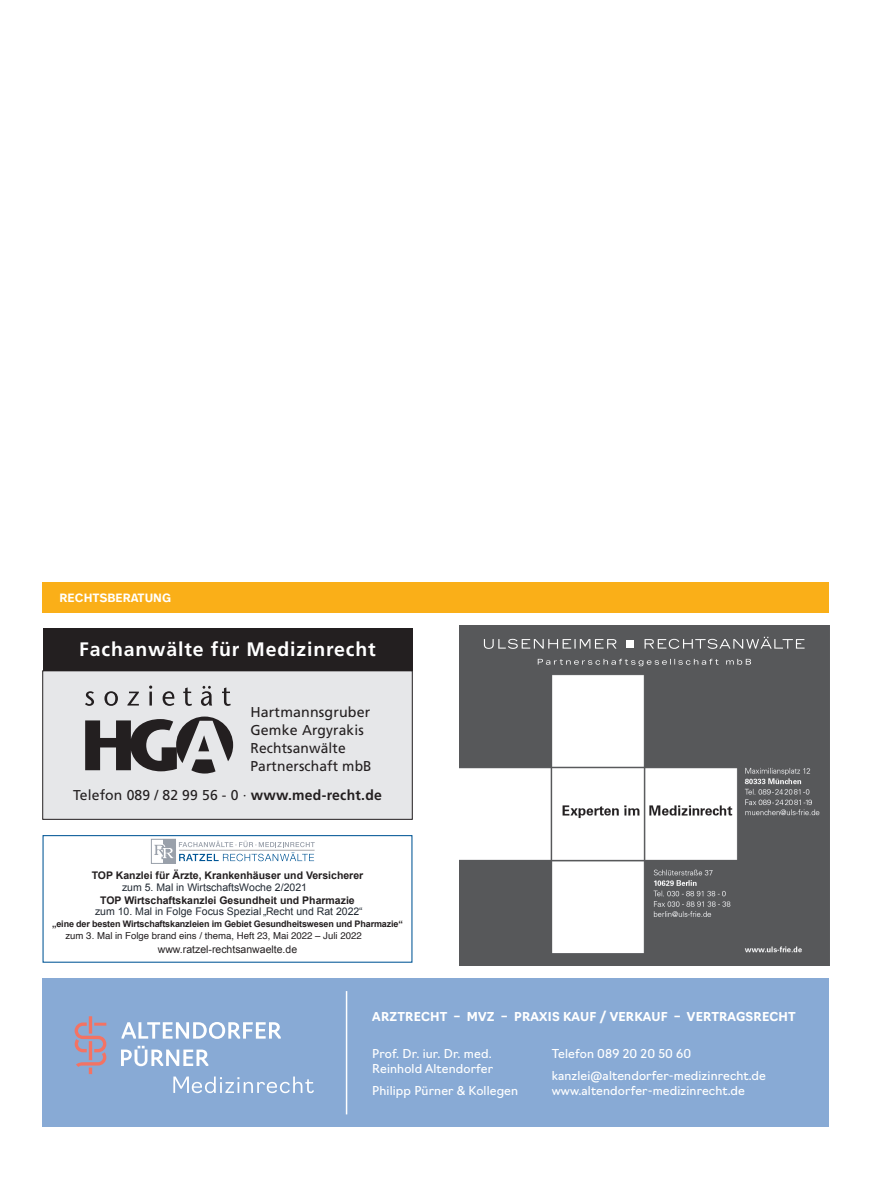
<style>
.page{position:relative;width:893px;height:1191px;background:#fff}
.page>*{position:absolute;margin:0;border:0;box-sizing:border-box;transform-origin:0 0}
.t1{font:700 19.5px "Frutiger";letter-spacing:.045em;color:#fff}
.t2{font:14.25px/18px "Frutiger";letter-spacing:.01em;color:#231f20}
.t3{font:12px/21.8px "Navigo";letter-spacing:.01em;color:#fff}
.t4{font:700 12px "Navigo";letter-spacing:.02em;color:#fff}
.t5{font:600 12px "Real Text Pro";color:#fff}
.t6{font:700 10.5px "Arial";color:#231f20}
.t7{font:10.5px "Arial";color:#212932}
.t8{font:10.5px "Arial";color:#231f20}
.t9{font:9.6px "Helvetica";color:#231f20}
.t10{font:700 9px "Arial";letter-spacing:-.015em;color:#231f20}
.t11{font:9px "Arial";color:#231f20}
.s1{font-weight:700}
</style>
<div class="page">
<div style="left:43px;top:582px;width:786px;height:30px;background:#faaf18"></div>
<div style="left:43px;top:978px;width:786px;height:149px;background:#88aad5"></div>
<svg style="left:122px;top:1022px;width:159px;height:17px"></svg>
<svg style="left:121px;top:1045px;width:87px;height:21px"></svg>
<svg style="left:173px;top:1076px;width:141px;height:17px"></svg>
<hr style="left:89px;top:1016px;width:3px;height:17px;background:#f37364">
<svg style="left:75px;top:1022px;width:31px;height:52px"></svg>
<hr style="left:346px;top:991px;width:1px;height:123px;background:#fff">
<div style="left:43px;top:671px;width:369px;height:148px;background:#e6e7e9"></div>
<div style="left:43px;top:670px;width:369px;height:149px;border:1px solid #231f20"></div>
<div style="left:43px;top:628px;width:369px;height:42px;background:#231f20"></div>
<svg style="left:85px;top:691px;width:9px;height:15px"></svg>
<svg style="left:104px;top:691px;width:14px;height:15px"></svg>
<svg style="left:127px;top:691px;width:12px;height:14px"></svg>
<hr style="left:149px;top:691px;width:3px;height:14px;background:#231f20">
<svg style="left:163px;top:691px;width:12px;height:15px"></svg>
<svg style="left:183px;top:687px;width:9px;height:19px"></svg>
<svg style="left:201px;top:686px;width:11px;height:20px"></svg>
<svg style="left:222px;top:687px;width:9px;height:19px"></svg>
<svg style="left:85px;top:716px;width:148px;height:57px"></svg>
<div style="left:43px;top:835px;width:369px;height:127px;border:1px solid #005595"></div>
<div style="left:151px;top:839px;width:25px;height:24px;border:1px solid #99a0aa"></div>
<svg style="left:153px;top:840px;width:162px;height:21px"></svg>
<img style="left:459px;top:625px;width:370px;height:340px">
<svg style="left:538px;top:659px;width:213px;height:7px"></svg>
<svg style="left:484px;top:639px;width:132px;height:10px"></svg>
<div style="left:626px;top:640px;width:8px;height:7px;background:#fff"></div>
<svg style="left:645px;top:637px;width:159px;height:12px;background:#77787a"></svg>
<p class="t5" style="left:60px;top:589px;width:113px">RECHTSBERATUNG</p>
<h1 class="t1" style="left:79px;top:638px;width:298px">Fachanwälte für Medizinrecht</h1>
<p class="t2" style="left:250px;top:702px;width:123px">Hartmannsgruber<br>Gemke Argyrakis<br>Rechtsanwälte<br>Partnerschaft mbB</p>
<p class="t2" style="left:73px;top:786px;width:310px">Telefon 089 / 82 99 56 - 0 · <span class="s1">www.med-recht.de</span></p>
<p class="t6" style="left:92px;top:868px;width:273px">TOP Kanzlei für Ärzte, Krankenhäuser und Versicherer</p>
<p class="t6" style="left:100px;top:893px;width:256px">TOP Wirtschaftskanzlei Gesundheit und Pharmazie</p>
<p class="t10" style="left:52px;top:918px;width:352px">„eine der besten Wirtschaftskanzleien im Gebiet Gesundheitswesen und Pharmazie“</p>
<p class="t11" style="left:129px;top:929px;width:198px">brand eins / thema, Heft 23, Mai 2022 – Juli 2022</p>
<p class="t8" style="left:158px;top:942px;width:141px">www.ratzel-rechtsanwaelte.de</p>
<p class="t7" style="left:122px;top:880px;width:186px">zum 5. Mal in WirtschaftsWoche 2/2021</p>
<p class="t7" style="left:95px;top:904px;width:269px">zum 10. Mal in Folge Focus Spezial „Recht und Rat 2022“</p>
<p class="t9" style="left:66px;top:928px;width:298px">zum 3. Mal in Folge brand eins / thema, Heft 23, Mai 2022 – Juli 2022</p>
<p class="t4" style="left:372px;top:1007px;width:425px">ARZTRECHT – MVZ – PRAXIS KAUF / VERKAUF – VERTRAGSRECHT</p>
<p class="t3" style="left:372px;top:1045px;width:122px;line-height:15px">Prof. Dr. iur. Dr. med.<br>Reinhold Altendorfer</p>
<p class="t3" style="left:372px;top:1078px;width:147px">Philipp Pürner &amp; Kollegen</p>
<p class="t3" style="left:552px;top:1042px;width:216px">Telefon 089 20 20 50 60 kanzlei@altendorfer-medizinrecht.de</p>
<p class="t3" style="left:552px;top:1078px;width:195px">www.altendorfer-medizinrecht.de</p>
</div>
